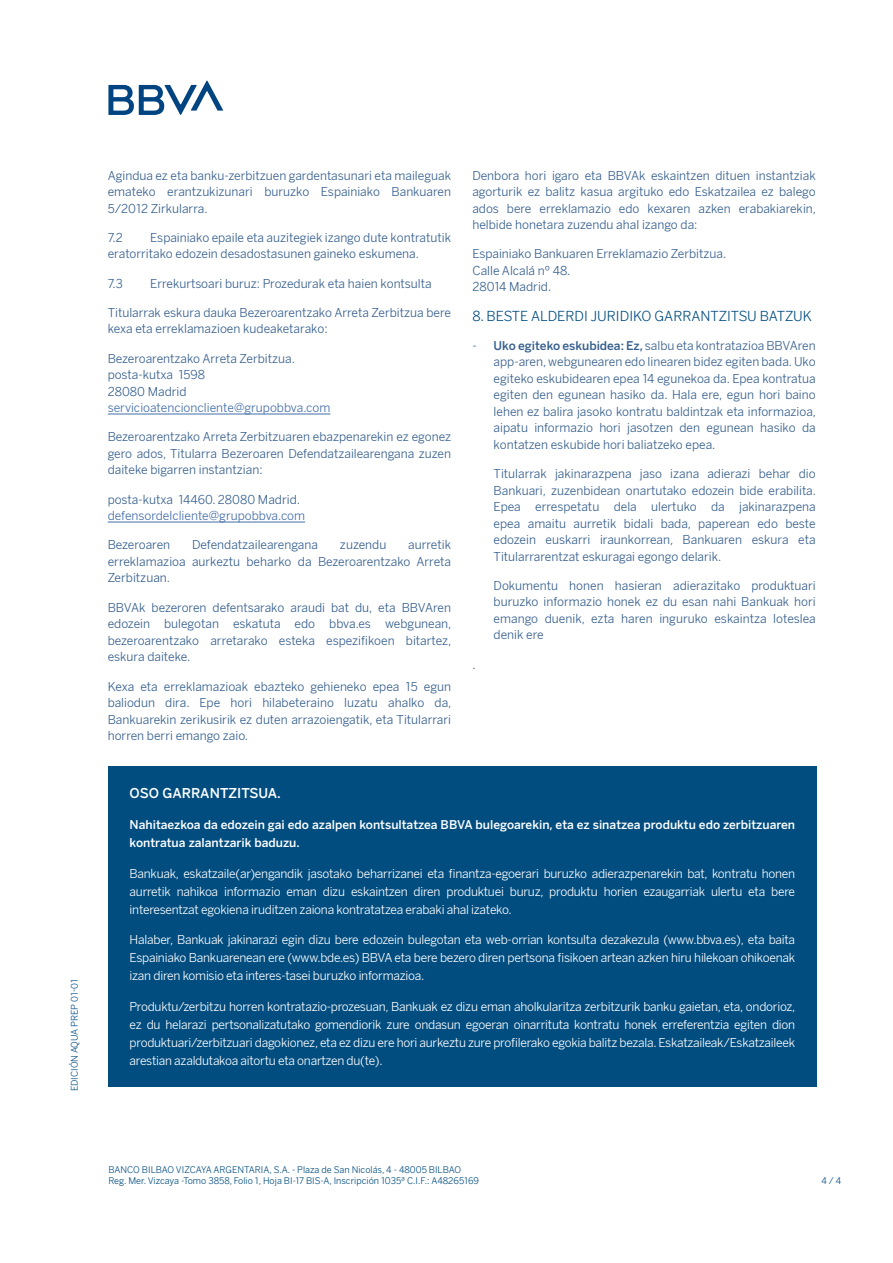
<style>
.page{position:relative;width:893px;height:1263px;background:#fff}
.page>*{position:absolute;margin:0;border:0;box-sizing:border-box;transform-origin:0 0}
.t1{font:13.5px "BBVA Benton Sans";color:#014d80}
.t2{font:500 13.5px "Benton Sans BBVA";letter-spacing:-.005em;color:#fff}
.t3{font:12px/16.5px "BBVA Benton Sans";color:#355e8d;text-align:justify}
.t4{font:12px/18px "BBVA Benton Sans";letter-spacing:-.02em;color:#fff;text-align:justify}
.t5{font:500 12px/18px "Benton Sans BBVA";color:#fff}
.t6{font:12px/16.5px "BBVA Benton Sans";color:#436da8}
.t7{font:9px/10.8px "BBVA Benton Sans";color:#014d80}
.s1{color:#436da8}
.s2{color:#355e8d}
.s3{font-family:"Benton Sans BBVA";font-weight:500}
</style>
<div class="page">
<svg style="left:108px;top:80px;width:115px;height:35px"></svg>
<hr style="left:108px;top:414px;width:222px;height:1px;background:#436da8">
<hr style="left:108px;top:522px;width:197px;height:1px;background:#436da8">
<div style="left:108px;top:766px;width:708px;height:320px;background:#014d80"></div>
<p class="t7" style="left:69px;top:1091px;width:114px;rotate:-90deg">EDICIÓN AQUA PREP 01-01</p>
<p class="t3" style="left:108px;top:167px;width:345px">Agindua ez eta banku-zerbitzuen gardentasunari eta maileguak emateko erantzukizunari buruzko Espainiako Bankuaren 5/2012 Zirkularra.</p>
<p class="t3" style="left:108px;top:229px;width:17px">7.2</p>
<p class="t3" style="left:108px;top:229px;width:345px;text-indent:43px">Espainiako epaile eta auzitegiek izango dute kontratutik eratorritako edozein desadostasunen gaineko eskumena.</p>
<p class="t3" style="left:108px;top:275px;width:17px">7.3</p>
<p class="t3" style="left:150px;top:275px;width:283px">Errekurtsoari buruz: Prozedurak eta haien kontsulta</p>
<p class="t3" style="left:108px;top:304px;width:345px">Titularrak eskura dauka Bezeroarentzako Arreta Zerbitzua bere kexa eta erreklamazioen kudeaketarako:</p>
<p class="t3" style="left:108px;top:350px;width:224px;text-align:left">Bezeroarentzako Arreta Zerbitzua. posta-kutxa 1598<br>28080 Madrid <span class="s1">servicioatencioncliente@grupobbva.com</span></p>
<p class="t3" style="left:108px;top:429px;width:345px">Bezeroarentzako Arreta Zerbitzuaren ebazpenarekin ez egonez gero ados, Titularra Bezeroaren Defendatzailearengana zuzen daiteke bigarren instantzian:</p>
<p class="t6" style="left:108px;top:491px;width:199px"><span class="s2">posta-kutxa 14460. 28080 Madrid. </span>defensordelcliente@grupobbva.com</p>
<p class="t3" style="left:108px;top:537px;width:64px">Bezeroaren</p>
<p class="t3" style="left:192px;top:537px;width:127px">Defendatzailearengana</p>
<p class="t3" style="left:340px;top:537px;width:48px">zuzendu</p>
<p class="t3" style="left:108px;top:537px;width:345px;text-indent:301px">aurretik erreklamazioa aurkeztu beharko da Bezeroarentzako Arreta Zerbitzuan.</p>
<p class="t3" style="left:108px;top:599px;width:345px">BBVAk bezeroren defentsarako araudi bat du, eta BBVAren edozein bulegotan eskatuta edo bbva.es webgunean, bezeroarentzako arretarako esteka espezifikoen bitartez, eskura daiteke.</p>
<p class="t3" style="left:108px;top:678px;width:345px">Kexa eta erreklamazioak ebazteko gehieneko epea 15 egun baliodun dira. Epe hori hilabeteraino luzatu ahalko da, Bankuarekin zerikusirik ez duten arrazoiengatik, eta Titularrari horren berri emango zaio.</p>
<p class="t3" style="left:472px;top:167px;width:345px">Denbora hori igaro eta BBVAk eskaintzen dituen instantziak agorturik ez balitz kasua argituko edo Eskatzailea ez balego ados bere erreklamazio edo kexaren azken erabakiarekin, helbide honetara zuzendu ahal izango da:</p>
<p class="t3" style="left:472px;top:246px;width:255px;text-align:left">Espainiako Bankuaren Erreklamazio Zerbitzua.<br>Calle Alcalá nº 48.<br>28014 Madrid.</p>
<p class="t1" style="left:472px;top:308px;width:341px">8. BESTE ALDERDI JURIDIKO GARRANTZITSU BATZUK</p>
<p class="t3" style="left:494px;top:337px;width:324px;text-indent:-21px">- <span class="s3">Uko egiteko eskubidea: Ez,</span> salbu eta kontratazioa BBVAren app-aren, webgunearen edo linearen bidez egiten bada. Uko egiteko eskubidearen epea 14 egunekoa da. Epea kontratua egiten den egunean hasiko da. Hala ere, egun hori baino lehen ez balira jasoko kontratu baldintzak eta informazioa, aipatu informazio hori jasotzen den egunean hasiko da kontatzen eskubide hori baliatzeko epea.</p>
<p class="t3" style="left:494px;top:466px;width:324px">Titularrak jakinarazpena jaso izana adierazi behar dio Bankuari, zuzenbidean onartutako edozein bide erabilita.<br>Epea errespetatu dela ulertuko da jakinarazpena epea amaitu aurretik bidali bada, paperean edo beste edozein euskarri iraunkorrean, Bankuaren eskura eta Titularrarentzat eskuragai egongo delarik.</p>
<p class="t3" style="left:494px;top:577px;width:324px">Dokumentu honen hasieran adierazitako produktuari buruzko informazio honek ez du esan nahi Bankuak hori emango duenik, ezta haren inguruko eskaintza loteslea denik ere</p>
<p class="t3" style="left:472px;top:656px;width:5px">.</p>
<p class="t2" style="left:130px;top:785px;width:153px">OSO GARRANTZITSUA.</p>
<p class="t5" style="left:130px;top:815px;width:667px">Nahitaezkoa da edozein gai edo azalpen kontsultatzea BBVA bulegoarekin, eta ez sinatzea produktu edo zerbitzuaren kontratua zalantzarik baduzu.</p>
<p class="t4" style="left:130px;top:864px;width:667px">Bankuak, eskatzaile(ar)engandik jasotako beharrizanei eta finantza-egoerari buruzko adierazpenarekin bat, kontratu honen aurretik nahikoa informazio eman dizu eskaintzen diren produktuei buruz, produktu horien ezaugarriak ulertu eta bere interesentzat egokiena iruditzen zaiona kontratatzea erabaki ahal izateko.</p>
<p class="t4" style="left:130px;top:931px;width:667px">Halaber, Bankuak jakinarazi egin dizu bere edozein bulegotan eta web-orrian kontsulta dezakezula (www.bbva.es), eta baita Espainiako Bankuarenean ere (www.bde.es) BBVA eta bere bezero diren pertsona fisikoen artean azken hiru hilekoan ohikoenak izan diren komisio eta interes-tasei buruzko informazioa.</p>
<p class="t4" style="left:130px;top:998px;width:667px">Produktu/zerbitzu horren kontratazio-prozesuan, Bankuak ez dizu eman aholkularitza zerbitzurik banku gaietan, eta, ondorioz, ez du helarazi pertsonalizatutako gomendiorik zure ondasun egoeran oinarrituta kontratu honek erreferentzia egiten dion produktuari/zerbitzuari dagokionez, eta ez dizu ere hori aurkeztu zure profilerako egokia balitz bezala. Eskatzaileak/Eskatzaileek arestian azaldutakoa aitortu eta onartzen du(te).</p>
<p class="t7" style="left:108px;top:1164px;width:372px">BANCO BILBAO VIZCAYA ARGENTARIA, S.A. - Plaza de San Nicolás, 4 - 48005 BILBAO<br>Reg. Mer. Vizcaya -Tomo 3858, Folio 1, Hoja BI-17 BIS-A, Inscripción 1035ª C.I.F.: A48265169</p>
<p class="t7" style="left:821px;top:1175px;width:21px">4 / 4</p>
</div>
